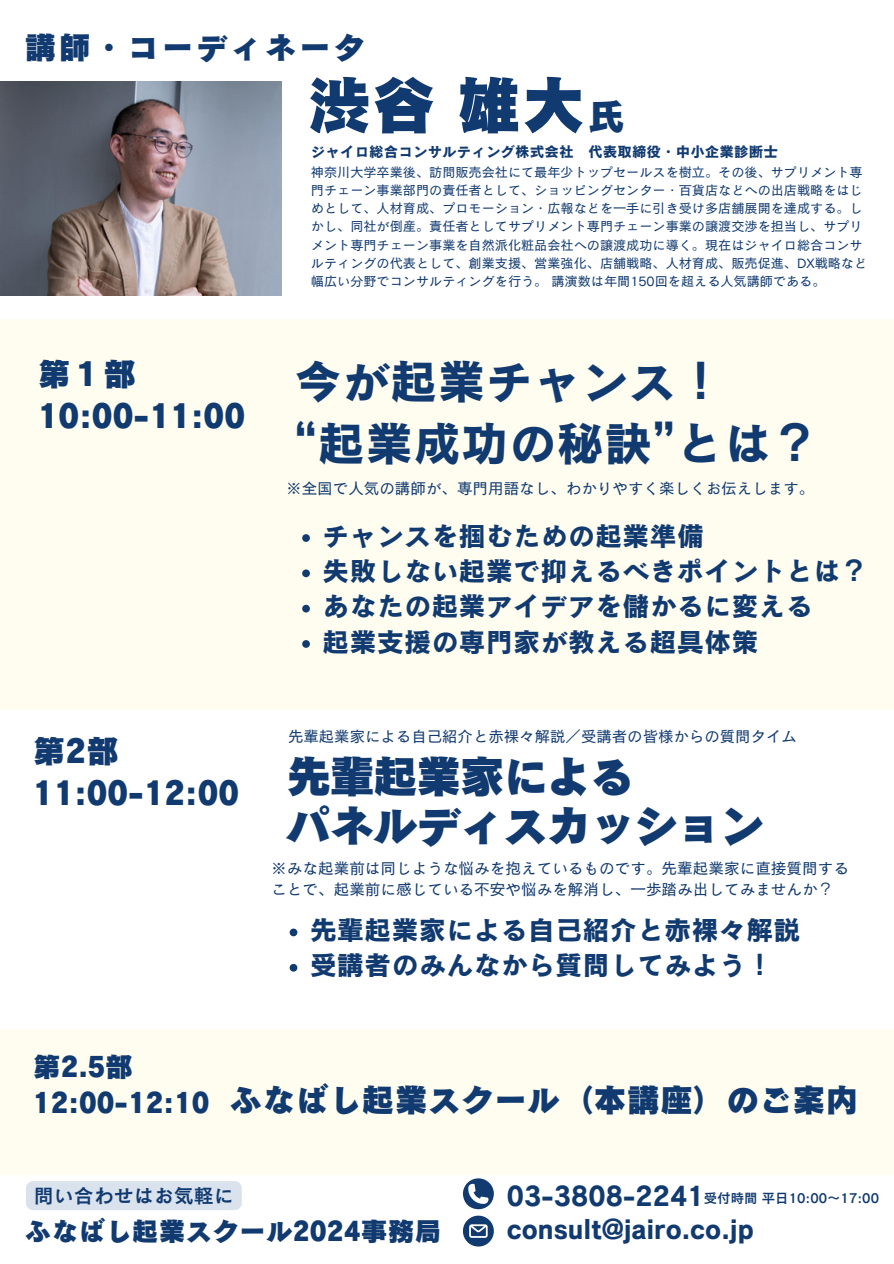
<style>
.page{position:relative;width:894px;height:1264px;background:#fff}
.page>*{position:absolute;margin:0;border:0;box-sizing:border-box;transform-origin:0 0}
.t1{font:64.65px "Canva Cezanne Pro N EB";color:#113a70}
.t2{font:47.85px/61.8px "Canva Cezanne Pro N B";color:#113a70}
.t3{font:45.6px/49.3px "Canva Cezanne Pro N EB";letter-spacing:-.05em;color:#113a70}
.t4{font:37.35px "Canva Cezanne Pro N EB";color:#113a70}
.t5{font:33.15px "Canva Cezanne Pro N EB";color:#113a70}
.t6{font:32.85px/42.3px "Canva Cezanne Pro N EB";color:#113a70}
.t7{font:32.55px/42px "Canva Cezanne Pro N EB";color:#113a70}
.t8{font:31.8px "Canva Cezanne Pro N EB";letter-spacing:.08em;color:#113a70}
.t9{font:27.9px/36px "Canva Cezanne Pro N EB";color:#113a70}
.t10{font:27.3px "Canva Cezanne Pro N B";color:#113a70}
.t11{font:27px "Canva Cezanne Pro N B";color:#113a70}
.t12{font:26.85px "Canva Cezanne Pro N EB";color:#113a70}
.t13{font:19.95px "Canva Cezanne Pro N DB";color:#113a70}
.t14{font:15.6px/21.3px "Canva Cezanne Pro N M";color:#113a70}
.t15{font:15.45px "Canva Cezanne Pro N M";color:#113a70}
.t16{font:14.55px "Canva Cezanne Pro N B";color:#113a70}
.t17{font:13.5px "Canva Cezanne Pro N DB";color:#113a70}
.t18{font:13.2px/18.1px "Canva Cezanne Pro N M";color:#113a70}
</style>
<div class="page">
<div style="left:0;top:0;width:893px;height:1263px;background:#fffdef"></div>
<div style="left:0;top:0;width:893px;height:319px;background:#fff"></div>
<img style="left:1px;top:82px;width:280px;height:213px">
<div style="left:0;top:1174px;width:893px;height:89px;background:#fff"></div>
<svg style="left:463px;top:1178px;width:30px;height:67px"></svg>
<div style="left:0;top:710px;width:893px;height:318px;background:#fff"></div>
<div style="left:26px;top:1181px;width:216px;height:29px;background:#d9e2ed;border-radius:7px"></div>
<svg style="left:302px;top:534px;width:8px;height:8px"></svg>
<svg style="left:302px;top:569px;width:8px;height:8px"></svg>
<svg style="left:302px;top:605px;width:8px;height:7px"></svg>
<svg style="left:302px;top:640px;width:8px;height:8px"></svg>
<svg style="left:289px;top:928px;width:8px;height:8px"></svg>
<svg style="left:289px;top:963px;width:8px;height:8px"></svg>
<p class="t8" style="left:25px;top:31px;width:342px">講師・コーディネータ</p>
<h1 class="t1" style="left:307px;top:72px;width:274px">渋谷雄大</h1>
<p class="t4" style="left:587px;top:97px;width:35px">氏</p>
<p class="t16" style="left:311px;top:144px;width:467px">ジャイロ総合コンサルティング株式会社 代表取締役・中小企業診断士</p>
<p class="t18" style="left:311px;top:163px;width:557px">神奈川大学卒業後、訪問販売会社にて最年少トップセールスを樹立。その後、サプリメント専門チェーン事業部門の責任者として、ショッピングセンター・百貨店などへの出店戦略をはじめとして、人材育成、プロモーション・広報などを一手に引き受け多店舗展開を達成する。しかし、同社が倒産。責任者としてサプリメント専門チェーン事業の譲渡交渉を担当し、サプリメント専門チェーン事業を自然派化粧品会社への譲渡成功に導く。現在はジャイロ総合コンサルティングの代表として、創業支援、営業強化、店舗戦略、人材育成、販売促進、DX戦略など幅広い分野でコンサルティングを行う。講演数は年間150回を超える人気講師である。</p>
<p class="t6" style="left:38px;top:352px;width:209px">第１部<br>10:00-11:00</p>
<p class="t2" style="left:294px;top:350px;width:526px">今が起業チャンス！<br>“起業成功の秘訣”とは？</p>
<h2 class="t14" style="left:286px;top:477px;width:529px">※全国で人気の講師が、専門用語なし、わかりやすく楽しくお伝えします。</h2>
<h3 class="t7" style="left:33px;top:729px;width:207px">第2部<br>11:00-12:00</h3>
<h3 class="t10" style="left:322px;top:521px;width:383px">チャンスを掴むための起業準備</h3>
<h6 class="t10" style="left:322px;top:557px;width:547px">失敗しない起業で抑えるべきポイントとは？</h6>
<h4 class="t10" style="left:322px;top:592px;width:492px">あなたの起業アイデアを儲かるに変える</h4>
<p class="t10" style="left:322px;top:627px;width:438px">起業支援の専門家が教える超具体策</p>
<p class="t15" style="left:288px;top:728px;width:510px">先輩起業家による自己紹介と赤裸々解説／受講者の皆様からの質問タイム</p>
<p class="t3" style="left:286px;top:750px;width:480px">先輩起業家による<br>パネルディスカッション</p>
<p class="t14" style="left:271px;top:857px;width:579px">※みな起業前は同じような悩みを抱えているものです。先輩起業家に直接質問することで、起業前に感じている不安や悩みを解消し、一歩踏み出してみませんか？</p>
<p class="t10" style="left:309px;top:916px;width:492px">先輩起業家による自己紹介と赤裸々解説</p>
<h4 class="t10" style="left:309px;top:951px;width:465px">受講者のみんなから質問してみよう！</h4>
<p class="t9" style="left:33px;top:1048px;width:178px">第2.5部<br>12:00-12:10</p>
<h4 class="t5" style="left:229px;top:1082px;width:631px">ふなばし起業スクール（本講座）のご案内</h4>
<p class="t13" style="left:34px;top:1185px;width:201px">問い合わせはお気軽に</p>
<p class="t10" style="left:506px;top:1181px;width:199px">03-3808-2241</p>
<p class="t17" style="left:703px;top:1190px;width:177px">受付時間平日 10:00〜17:00</p>
<h2 class="t12" style="left:25px;top:1217px;width:418px">ふなばし起業スクール2024事務局</h2>
<h3 class="t11" style="left:506px;top:1215px;width:248px">consult@jairo.co.jp</h3>
</div>
